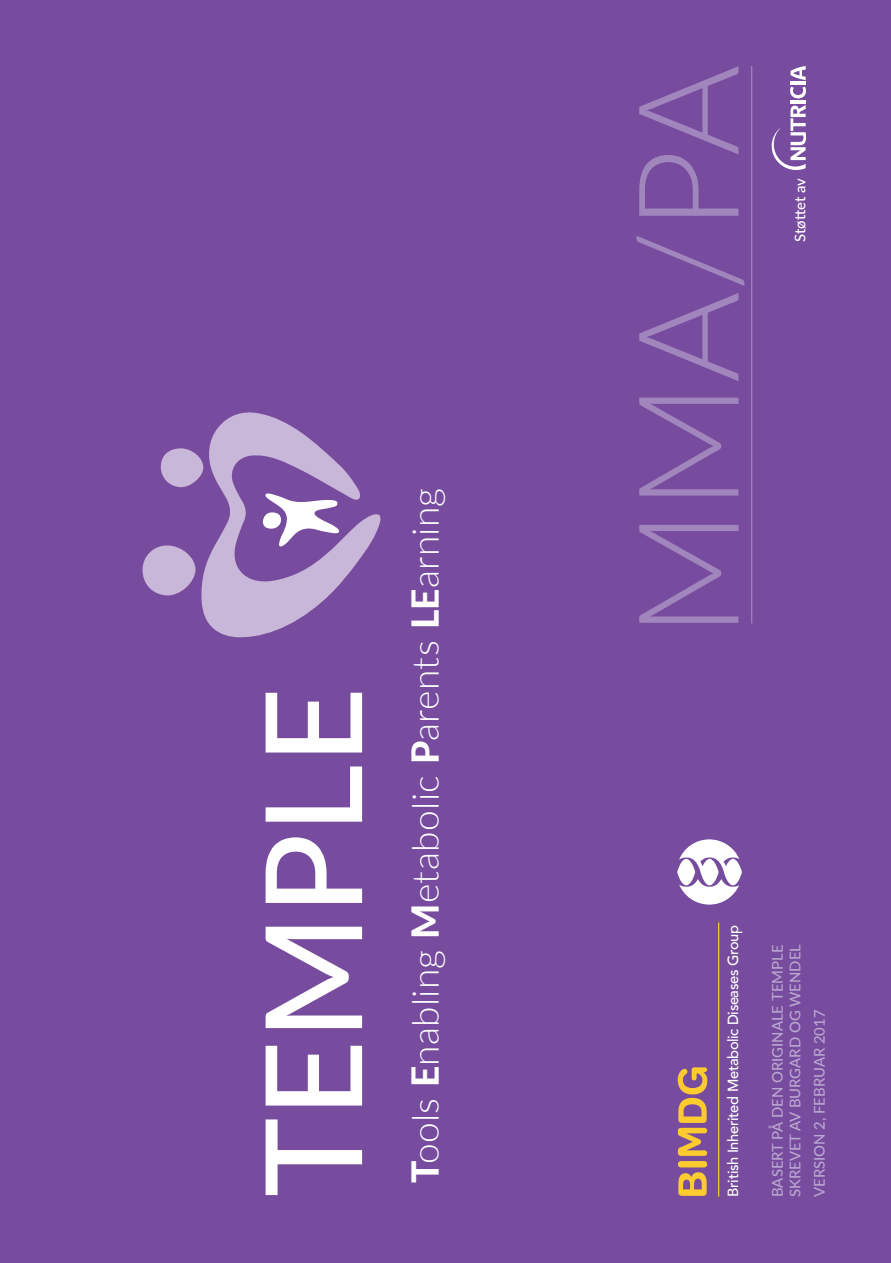
<style>
.page{position:relative;width:891px;height:1263px;background:#fff}
.page>*{position:absolute;margin:0;border:0;box-sizing:border-box;transform-origin:0 0}
.t1{font:300 140.1px "Lato";color:#a186be}
.t2{font:500 134.25px "Lato";color:#fff}
.t3{font:300 37.05px "Lato";letter-spacing:.005em;color:#fff}
.t4{font:500 14.85px/17.9px "Lato";color:#baa8d0}
.t5{font:500 14.85px "Lato";letter-spacing:-.01em;color:#fff}
.t6{font:500 14.7px "Avenir";letter-spacing:-.025em;color:#fff}
.s1{font-weight:800}
</style>
<div class="page">
<div style="left:0;top:0;width:890px;height:1263px;background:#774b9e"></div>
<svg style="left:677px;top:839px;width:64px;height:66px"></svg>
<svg style="left:678px;top:1172px;width:28px;height:24px"></svg>
<div style="left:677px;top:1161px;width:29px;height:6px;background:#fecb2f;border-radius:3px"></div>
<svg style="left:677px;top:1067px;width:30px;height:89px"></svg>
<hr style="left:717px;top:922px;width:2px;height:275px;background:#fecb2f">
<svg style="left:142px;top:412px;width:238px;height:225px"></svg>
<svg style="left:263px;top:492px;width:76px;height:55px"></svg>
<hr style="left:750px;top:66px;width:2px;height:557px;background:#a186be">
<hr style="left:790px;top:82px;width:15px;height:3px;background:#fff">
<svg style="left:790px;top:66px;width:15px;height:14px"></svg>
<svg style="left:790px;top:87px;width:15px;height:11px"></svg>
<hr style="left:790px;top:100px;width:15px;height:4px;background:#fff">
<svg style="left:771px;top:105px;width:34px;height:65px"></svg>
<h2 class="t2" style="left:236px;top:1197px;width:512px;rotate:-90deg">TEMPLE</h2>
<h3 class="t3" style="left:411px;top:1183px;width:697px;rotate:-90deg"><span class="s1">T</span>ools <span class="s1">E</span>nabling <span class="s1">M</span>etabolic <span class="s1">P</span>arents <span class="s1">LE</span>arning</h3>
<h1 class="t1" style="left:635px;top:637px;width:574px;rotate:-90deg">MMA/PA</h1>
<p class="t5" style="left:789px;top:242px;width:65px;rotate:-90deg">Støttet av</p>
<p class="t6" style="left:726px;top:1197px;width:273px;rotate:-90deg">British Inherited Metabolic Diseases Group</p>
<p class="t4" style="left:767px;top:1197px;width:254px;rotate:-90deg">BASERT PÅ DEN ORIGINALE TEMPLE<br>SKREVET AV BURGARD OG WENDEL</p>
<p class="t4" style="left:809px;top:1197px;width:189px;rotate:-90deg">VERSION 2, FEBRUAR 2017</p>
</div>
